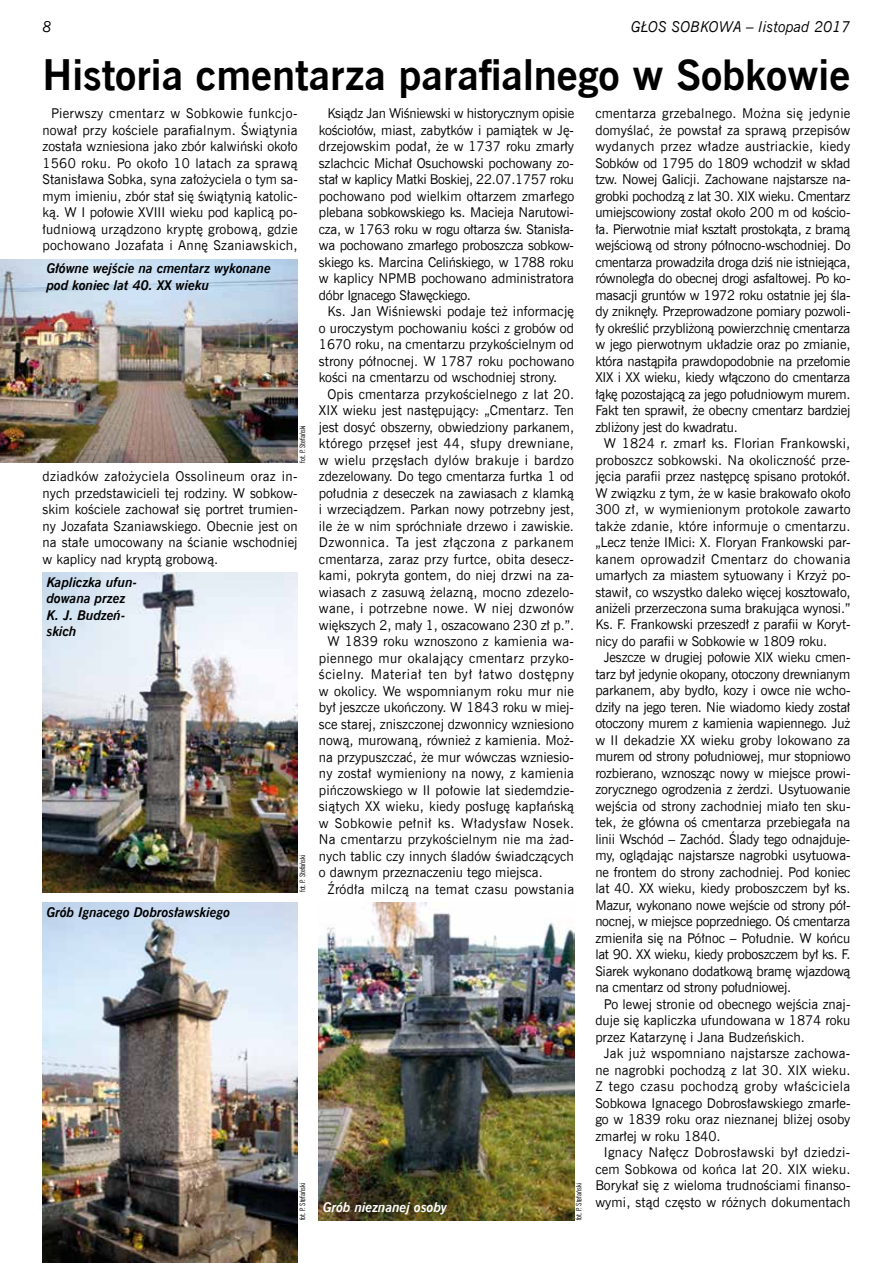
<style>
.page{position:relative;width:893px;height:1263px;background:#fff}
.page>*{position:absolute;margin:0;border:0;box-sizing:border-box;transform-origin:0 0}
.t1{font:700 42px "News Goth EU";color:#000}
.t2{font:italic 15px "News Goth EU";color:#000}
.t3{font:13.5px/16.5px "News Goth EU";letter-spacing:.005em;color:#000;text-align:justify}
.t4{font:italic 700 13.5px/16.5px "News Goth EU";color:#000}
.t5{font:13.5px "News Goth EU";letter-spacing:.025em;color:#000}
.t6{font:13.5px "News Goth EU";letter-spacing:.03em;color:#000}
.t7{font:13.5px "News Goth EU";letter-spacing:.04em;color:#000}
.t8{font:italic 700 13.5px "News Goth EU";color:#fff}
.t9{font:7.5px "News Goth Cn EU";color:#000}
</style>
<div class="page">
<img style="left:0;top:259px;width:298px;height:204px">
<img style="left:43px;top:573px;width:255px;height:319px">
<img style="left:43px;top:902px;width:255px;height:361px">
<img style="left:319px;top:902px;width:255px;height:318px">
<p class="t2" style="left:43px;top:18px;width:11px">8</p>
<p class="t2" style="left:631px;top:18px;width:221px">GŁOS SOBKOWA – listopad 2017</p>
<h1 class="t1" style="left:43px;top:49px;width:809px">Historia cmentarza parafialnego w Sobkowie</h1>
<p class="t3" style="left:43px;top:105px;width:257px;text-indent:9px">Pierwszy cmentarz w Sobkowie funkcjo&shy;nował przy kościele parafialnym. Świątynia została wzniesiona jako zbór kalwiński około 1560 roku. Po około 10 latach za sprawą Stanisława Sobka, syna założyciela o tym sa&shy;mym imieniu, zbór stał się świątynią katolic&shy;ką. W I połowie XVIII wieku pod kaplicą po&shy;łudniową urządzono kryptę grobową, gdzie pochowano Jozafata i Annę Szaniawskich,</p>
<p class="t4" style="left:47px;top:261px;width:226px">Główne wejście na cmentarz wykonane pod koniec lat 40. XX wieku</p>
<p class="t9" style="left:298px;top:463px;width:39px;rotate:-90deg">fot. P. Stefański</p>
<p class="t3" style="left:43px;top:468px;width:257px">dziadków założyciela Ossolineum oraz in&shy;nych przedstawicieli tej rodziny. W sobkow&shy;skim kościele zachował się portret trumien&shy;ny Jozafata Szaniawskiego. Obecnie jest on na stałe umocowany na ścianie wschodniej w kaplicy nad kryptą grobową.</p>
<p class="t4" style="left:47px;top:574px;width:92px">Kapliczka ufun&shy;dowana przez<br>K. J. Budzeń&shy;skich</p>
<p class="t4" style="left:47px;top:904px;width:185px">Grób Ignacego Dobrosławskiego</p>
<p class="t9" style="left:298px;top:892px;width:39px;rotate:-90deg">fot. P. Stefański</p>
<p class="t3" style="left:319px;top:105px;width:257px;text-indent:9px">Ksiądz Jan Wiśniewski w historycznym opisie kościołów, miast, zabytków i pamiątek w Ję&shy;drzejowskim podał, że w 1737 roku zmarły szlachcic Michał Osuchowski pochowany zo&shy;stał w kaplicy Matki Boskiej, 22.07.1757 roku pochowano pod wielkim ołtarzem zmarłego plebana sobkowskiego ks. Macieja Narutowi&shy;cza, w 1763 roku w rogu ołtarza św. Stanisła&shy;wa pochowano zmarłego proboszcza sobkow&shy;skiego ks. Marcina Celińskiego, w 1788 roku w kaplicy NPMB pochowano administratora dóbr Ignacego Sławęckiego.</p>
<p class="t3" style="left:319px;top:303px;width:257px;text-indent:9px">Ks. Jan Wiśniewski podaje też informację o uroczystym pochowaniu kości z grobów od 1670 roku, na cmentarzu przykościelnym od strony północnej. W 1787 roku pochowano kości na cmentarzu od wschodniej strony.</p>
<p class="t3" style="left:327px;top:386px;width:248px">Opis cmentarza przykościelnego z lat 20.</p>
<p class="t3" style="left:319px;top:402px;width:257px">XIX wieku jest następujący: „Cmentarz. Ten</p>
<p class="t3" style="left:319px;top:419px;width:257px">jest dosyć obszerny, obwiedziony parkanem,</p>
<p class="t5" style="left:319px;top:435px;width:257px">którego przęseł jest 44, słupy drewniane,</p>
<p class="t5" style="left:319px;top:452px;width:257px">w wielu przęsłach dylów brakuje i bardzo</p>
<p class="t3" style="left:319px;top:468px;width:257px">zdezelowany. Do tego cmentarza furtka 1 od</p>
<p class="t3" style="left:319px;top:485px;width:256px">południa z deseczek na zawiasach z klamką</p>
<p class="t3" style="left:319px;top:501px;width:257px">i wrzeciądzem. Parkan nowy potrzebny jest,</p>
<p class="t3" style="left:319px;top:518px;width:257px">ile że w nim spróchniałe drzewo i zawiskie.</p>
<p class="t6" style="left:319px;top:534px;width:256px">Dzwonnica. Ta jest złączona z parkanem</p>
<p class="t3" style="left:319px;top:551px;width:257px">cmentarza, zaraz przy furtce, obita desecz-</p>
<p class="t3" style="left:319px;top:567px;width:257px">kami, pokryta gontem, do niej drzwi na za-</p>
<p class="t3" style="left:319px;top:584px;width:257px">wiasach z zasuwą żelazną, mocno zdezelo-</p>
<p class="t3" style="left:319px;top:600px;width:257px">wane, i potrzebne nowe. W niej dzwonów</p>
<p class="t3" style="left:319px;top:617px;width:257px">większych 2, mały 1, oszacowano 230 zł p.”.</p>
<p class="t3" style="left:327px;top:633px;width:248px">W 1839 roku wznoszono z kamienia wa-</p>
<p class="t5" style="left:319px;top:650px;width:257px">piennego mur okalający cmentarz przyko-</p>
<p class="t7" style="left:319px;top:666px;width:257px">ścielny. Materiał ten był łatwo dostępny</p>
<p class="t3" style="left:319px;top:683px;width:257px">w okolicy. We wspomnianym roku mur nie</p>
<p class="t3" style="left:319px;top:699px;width:257px">był jeszcze ukończony. W 1843 roku w miej-</p>
<p class="t3" style="left:319px;top:716px;width:257px">sce starej, zniszczonej dzwonnicy wzniesiono</p>
<p class="t3" style="left:319px;top:732px;width:257px">nową, murowaną, również z kamienia. Moż-</p>
<p class="t3" style="left:319px;top:749px;width:257px">na przypuszczać, że mur wówczas wzniesio-</p>
<p class="t3" style="left:319px;top:765px;width:257px">ny został wymieniony na nowy, z kamienia</p>
<p class="t3" style="left:319px;top:782px;width:257px">pińczowskiego w II połowie lat siedemdzie-</p>
<p class="t3" style="left:319px;top:798px;width:257px">siątych XX wieku, kiedy posługę kapłańską</p>
<p class="t6" style="left:319px;top:814px;width:257px">w Sobkowie pełnił ks. Władysław Nosek.</p>
<p class="t3" style="left:319px;top:831px;width:257px">Na cmentarzu przykościelnym nie ma żad-</p>
<p class="t3" style="left:319px;top:848px;width:257px">nych tablic czy innych śladów świadczących</p>
<p class="t3" style="left:319px;top:864px;width:225px">o dawnym przeznaczeniu tego miejsca.</p>
<p class="t3" style="left:327px;top:881px;width:248px">Źródła milczą na temat czasu powstania</p>
<p class="t9" style="left:298px;top:1220px;width:39px;rotate:-90deg">fot. P. Stefański</p>
<p class="t9" style="left:574px;top:1220px;width:39px;rotate:-90deg">fot. P. Stefański</p>
<p class="t8" style="left:323px;top:1198px;width:125px">Grób nieznanej osoby</p>
<p class="t3" style="left:595px;top:105px;width:257px">cmentarza grzebalnego. Można się jedynie domyślać, że powstał za sprawą przepisów wydanych przez władze austriackie, kiedy Sobków od 1795 do 1809 wchodził w skład tzw. Nowej Galicji. Zachowane najstarsze na&shy;grobki pochodzą z lat 30. XIX wieku. Cmentarz umiejscowiony został około 200 m od kościo&shy;ła. Pierwotnie miał kształt prostokąta, z bramą wejściową od strony północno-wschodniej. Do cmentarza prowadziła droga dziś nie istniejąca, równoległa do obecnej drogi asfaltowej. Po ko&shy;masacji gruntów w 1972 roku ostatnie jej śla&shy;dy zniknęły. Przeprowadzone pomiary pozwoli&shy;ły określić przybliżoną powierzchnię cmentarza w jego pierwotnym układzie oraz po zmianie, która nastąpiła prawdopodobnie na przełomie XIX i XX wieku, kiedy włączono do cmentarza łąkę pozostającą za jego południowym murem.<br>Fakt ten sprawił, że obecny cmentarz bardziej zbliżony jest do kwadratu.</p>
<p class="t3" style="left:595px;top:435px;width:257px;text-indent:9px">W 1824 r. zmarł ks. Florian Frankowski, proboszcz sobkowski. Na okoliczność prze&shy;jęcia parafii przez następcę spisano protokół.<br>W związku z tym, że w kasie brakowało około 300 zł, w wymienionym protokole zawarto także zdanie, które informuje o cmentarzu. „Lecz tenże IMici: X. Floryan Frankowski par&shy;kanem oprowadził Cmentarz do chowania umarłych za miastem sytuowany i Krzyż po&shy;stawił, co wszystko daleko więcej kosztowało, aniżeli przerzeczona suma brakująca wynosi.” Ks. F. Frankowski przeszedł z parafii w Koryt&shy;nicy do parafii w Sobkowie w 1809 roku.</p>
<p class="t3" style="left:595px;top:650px;width:257px;text-indent:9px">Jeszcze w drugiej połowie XIX wieku cmen&shy;tarz był jedynie okopany, otoczony drewnianym parkanem, aby bydło, kozy i owce nie wcho&shy;dziły na jego teren. Nie wiadomo kiedy został otoczony murem z kamienia wapiennego. Już w II dekadzie XX wieku groby lokowano za murem od strony południowej, mur stopniowo rozbierano, wznosząc nowy w miejsce prowi&shy;zorycznego ogrodzenia z żerdzi. Usytuowanie wejścia od strony zachodniej miało ten sku&shy;tek, że główna oś cmentarza przebiegała na linii Wschód – Zachód. Ślady tego odnajduje&shy;my, oglądając najstarsze nagrobki usytuowa&shy;ne frontem do strony zachodniej. Pod koniec lat 40. XX wieku, kiedy proboszczem był ks.<br>Mazur, wykonano nowe wejście od strony pół&shy;nocnej, w miejsce poprzedniego. Oś cmentarza zmieniła się na Północ – Południe. W końcu lat 90. XX wieku, kiedy proboszczem był ks. F.<br>Siarek wykonano dodatkową bramę wjazdową na cmentarz od strony południowej.</p>
<p class="t3" style="left:595px;top:996px;width:257px;text-indent:9px">Po lewej stronie od obecnego wejścia znaj&shy;duje się kapliczka ufundowana w 1874 roku przez Katarzynę i Jana Budzeńskich.</p>
<p class="t3" style="left:595px;top:1046px;width:257px;text-indent:9px">Jak już wspomniano najstarsze zachowa&shy;ne nagrobki pochodzą z lat 30. XIX wieku.<br>Z tego czasu pochodzą groby właściciela Sobkowa Ignacego Dobrosławskiego zmarłe&shy;go w 1839 roku oraz nieznanej bliżej osoby zmarłej w roku 1840.</p>
<p class="t3" style="left:595px;top:1145px;width:257px;text-indent:9px">Ignacy Nałęcz Dobrosławski był dziedzi&shy;cem Sobkowa od końca lat 20. XIX wieku.<br>Borykał się z wieloma trudnościami finanso&shy;wymi, stąd często w różnych dokumentach</p>
</div>
